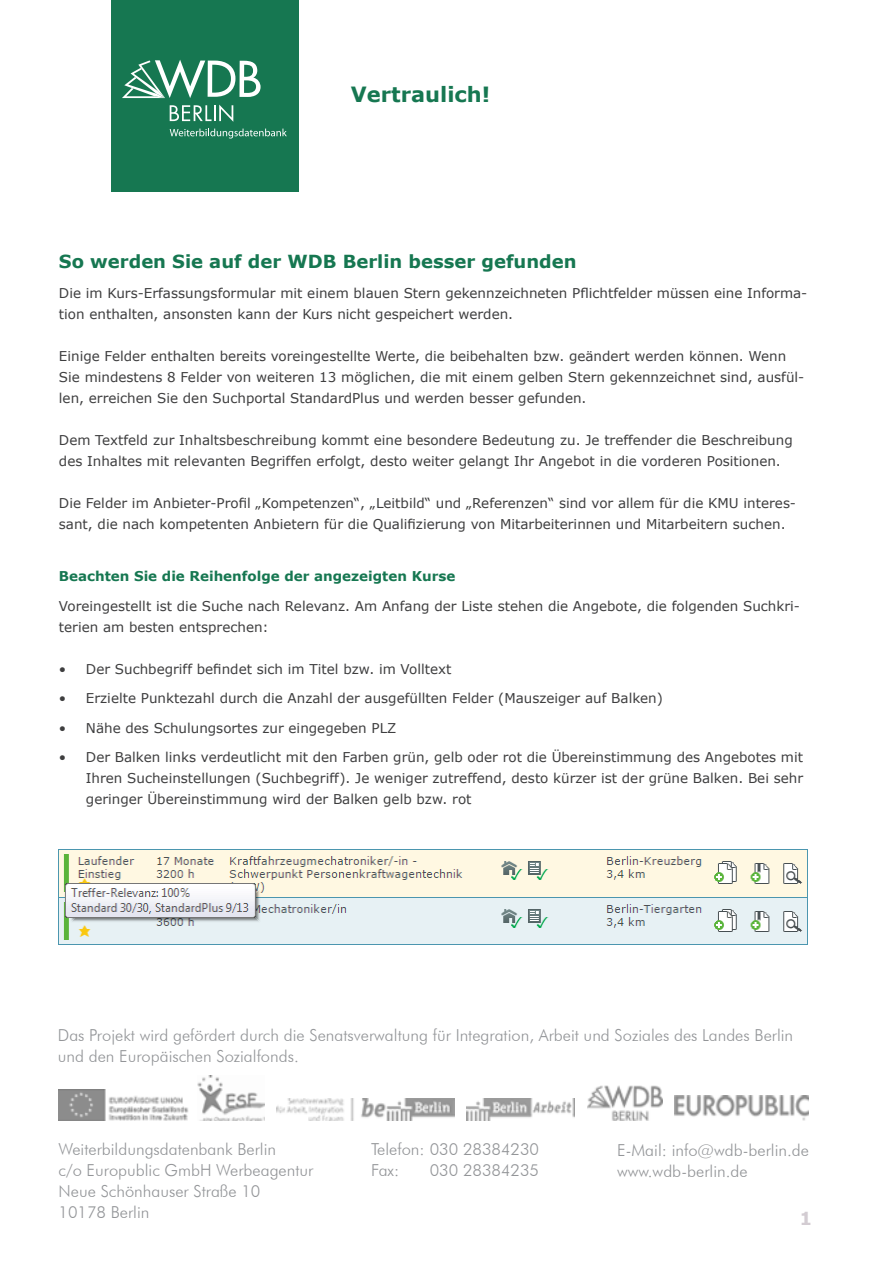
<style>
.page{position:relative;width:893px;height:1263px;background:#fff}
.page>*{position:absolute;margin:0;border:0;box-sizing:border-box;transform-origin:0 0}
.t1{font:700 21px "Verdana";color:#167751}
.t2{font:700 18px "Verdana";color:#167751}
.t3{font:700 18px "Verdana";color:#d3ccd2}
.t4{font:300 16.5px/21px "Futura BT";color:#939598}
.t5{font:13.5px/21px "Verdana";color:#3e3e3f}
.t6{font:700 13.5px "Verdana";color:#167751}
</style>
<div class="page">
<img style="left:466px;top:1098px;width:109px;height:22px">
<img style="left:277px;top:1098px;width:177px;height:22px">
<img style="left:197px;top:1075px;width:68px;height:45px">
<img style="left:58px;top:1089px;width:131px;height:31px">
<img style="left:674px;top:1096px;width:134px;height:24px">
<img style="left:588px;top:1085px;width:74px;height:35px">
<div style="left:111px;top:0;width:187px;height:191px;background:#167751"></div>
<svg style="left:170px;top:129px;width:117px;height:9px"></svg>
<svg style="left:170px;top:105px;width:63px;height:17px"></svg>
<svg style="left:122px;top:60px;width:139px;height:38px"></svg>
<img style="left:58px;top:850px;width:750px;height:95px">
<h1 class="t1" style="left:351px;top:80px;width:141px">Vertraulich!</h1>
<h2 class="t2" style="left:59px;top:249px;width:519px">So werden Sie auf der WDB Berlin besser gefunden</h2>
<p class="t5" style="left:59px;top:282px;width:750px">Die im Kurs-Erfassungsformular mit einem blauen Stern gekennzeichneten Pflichtfelder müssen eine Informa&shy;tion enthalten, ansonsten kann der Kurs nicht gespeichert werden.</p>
<p class="t5" style="left:59px;top:345px;width:747px">Einige Felder enthalten bereits voreingestellte Werte, die beibehalten bzw. geändert werden können. Wenn<br>Sie mindestens 8 Felder von weiteren 13 möglichen, die mit einem gelben Stern gekennzeichnet sind, ausfül&shy;len, erreichen Sie den Suchportal StandardPlus und werden besser gefunden.</p>
<p class="t5" style="left:59px;top:429px;width:735px">Dem Textfeld zur Inhaltsbeschreibung kommt eine besondere Bedeutung zu. Je treffender die Beschreibung des Inhaltes mit relevanten Begriffen erfolgt, desto weiter gelangt Ihr Angebot in die vorderen Positionen.</p>
<p class="t5" style="left:59px;top:492px;width:739px">Die Felder im Anbieter-Profil „Kompetenzen“, „Leitbild“ und „Referenzen“ sind vor allem für die KMU interes&shy;sant, die nach kompetenten Anbietern für die Qualifizierung von Mitarbeiterinnen und Mitarbeitern suchen.</p>
<p class="t6" style="left:59px;top:567px;width:398px">Beachten Sie die Reihenfolge der angezeigten Kurse</p>
<p class="t5" style="left:59px;top:595px;width:742px">Voreingestellt ist die Suche nach Relevanz. Am Anfang der Liste stehen die Angebote, die folgenden Suchkri&shy;terien am besten entsprechen:</p>
<p class="t5" style="left:59px;top:658px;width:394px">• Der Suchbegriff befindet sich im Titel bzw. im Volltext</p>
<p class="t5" style="left:59px;top:687px;width:605px">• Erzielte Punktezahl durch die Anzahl der ausgefüllten Felder (Mauszeiger auf Balken)</p>
<p class="t5" style="left:59px;top:717px;width:339px">• Nähe des Schulungsortes zur eingegeben PLZ</p>
<p class="t5" style="left:86px;top:746px;width:719px;text-align:justify;text-indent:-27px">• Der Balken links verdeutlicht mit den Farben grün, gelb oder rot die Übereinstimmung des Angebotes mit Ihren Sucheinstellungen (Suchbegriff). Je weniger zutreffend, desto kürzer ist der grüne Balken. Bei sehr geringer Übereinstimmung wird der Balken gelb bzw. rot</p>
<p class="t4" style="left:58px;top:1024px;width:737px">Das Projekt wird gefördert durch die Senatsverwaltung für Integration, Arbeit und Soziales des Landes Berlin und den Europäischen Sozialfonds.</p>
<p class="t4" style="left:59px;top:1139px;width:256px">Weiterbildungsdatenbank Berlin<br>c/o Europublic GmbH Werbeagentur<br>Neue Schönhauser Straße 10<br>10178 Berlin</p>
<p class="t4" style="left:371px;top:1139px;width:170px">Telefon: 030 28384230<br>Fax:</p>
<p class="t4" style="left:430px;top:1160px;width:111px">030 28384235</p>
<p class="t4" style="left:617px;top:1139px;width:194px">E-Mail: info@wdb-berlin.de www.wdb-berlin.de</p>
<h2 class="t3" style="left:799px;top:1206px;width:14px">1</h2>
</div>
